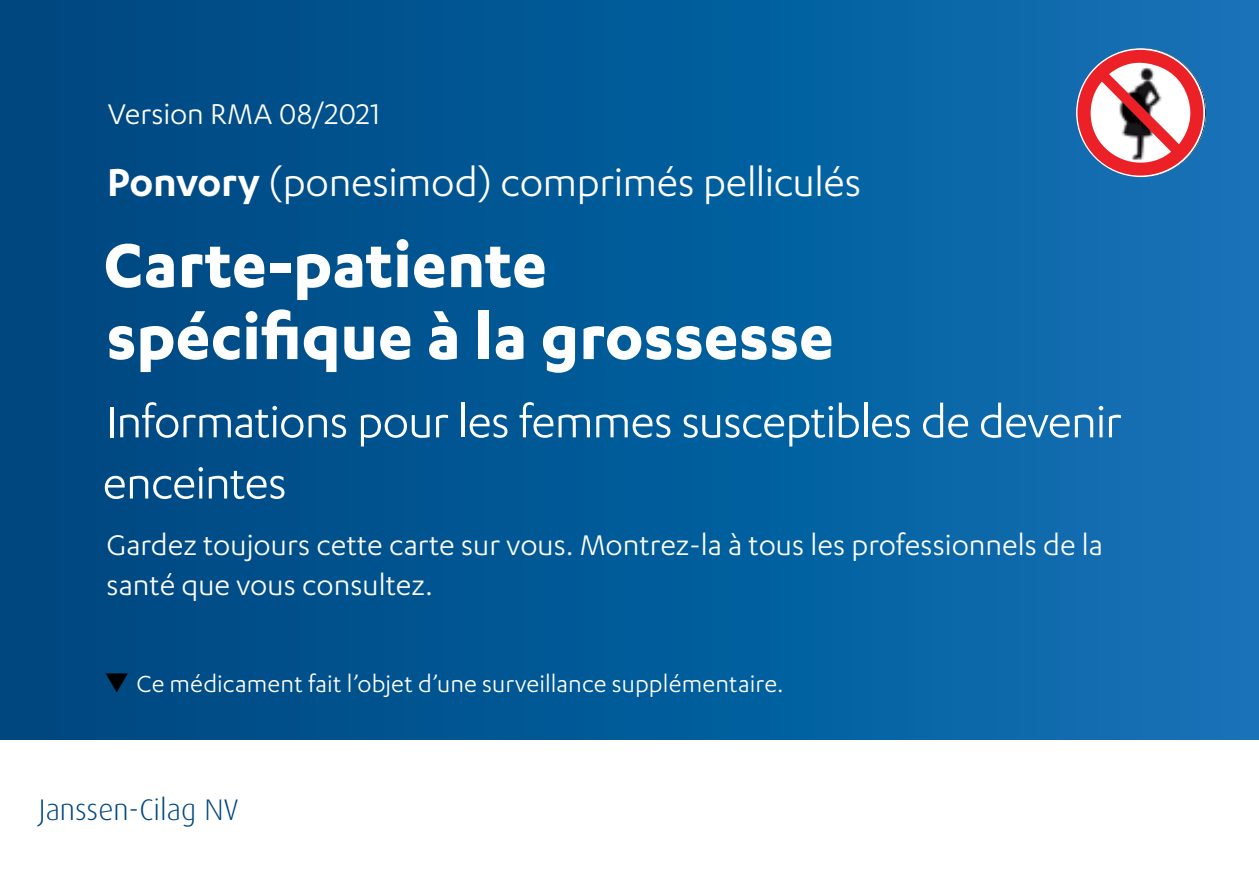
<style>
.page{position:relative;width:1259px;height:893px;background:#fff}
.page>*{position:absolute;margin:0;border:0;box-sizing:border-box;transform-origin:0 0}
.t1{font:700 72px/72px "Karbon";color:#fff}
.t2{font:51px/61.2px "Karbon";letter-spacing:-.015em;color:#fff}
.t3{font:45px "Karbon";letter-spacing:-.005em;color:#fff}
.t4{font:33px/39.6px "Karbon";color:#fff}
.t5{font:300 29.7px "Dax";color:#00467e}
.t6{font:27px "Karbon";letter-spacing:.005em;color:#fff}
.s1{font-weight:600}
.s2{color:#000}
</style>
<div class="page">
<div style="left:0;top:0;width:1259px;height:740px;background:linear-gradient(to right,#00457d,#1172b7)"></div>
<svg style="left:0;top:0;width:1px;height:893px"></svg>
<svg style="left:1077px;top:50px;width:126px;height:126px"></svg>
<p class="t4" style="left:108px;top:94px;width:274px">Version RMA 08/2021</p>
<h3 class="t3" style="left:107px;top:157px;width:756px"><span class="s1">Ponvory</span> (ponesimod) comprimés pelliculés</h3>
<h1 class="t1" style="left:104px;top:226px;width:732px">Carte-patiente spécifique à la grossesse</h1>
<h2 class="t2" style="left:103px;top:390px;width:1020px">Informations pour les femmes susceptibles de devenir enceintes</h2>
<p class="t4" style="left:106px;top:524px;width:998px">Gardez toujours cette carte sur vous. Montrez-la à tous les professionnels de la santé que vous consultez.</p>
<p class="t6" style="left:105px;top:669px;width:680px"><span class="s2">▼</span> Ce médicament fait l’objet d’une surveillance supplémentaire.</p>
<p class="t5" style="left:39px;top:794px;width:201px">Janssen-Cilag NV</p>
</div>
